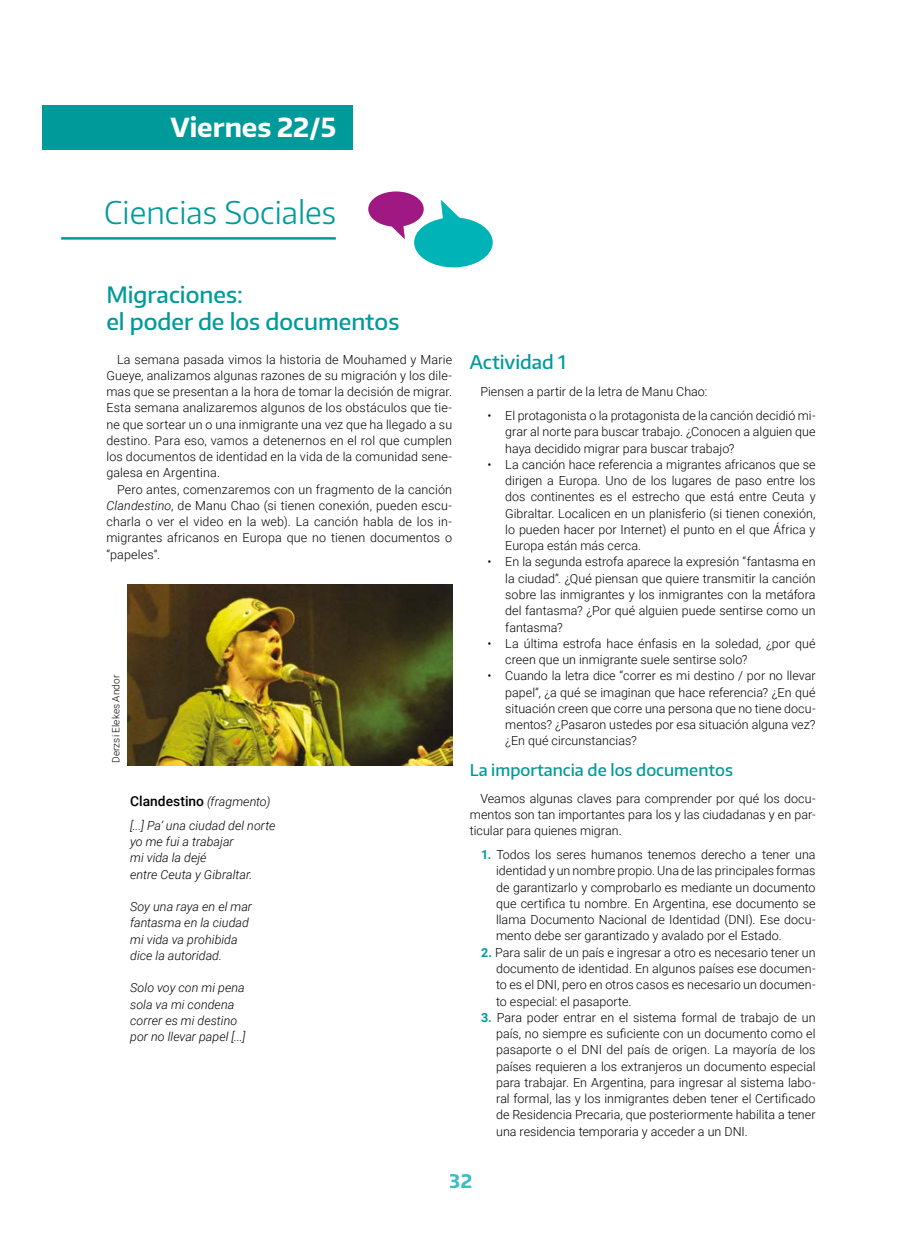
<style>
.page{position:relative;width:922px;height:1241px;background:#fff}
.page>*{position:absolute;margin:0;border:0;box-sizing:border-box;transform-origin:0 0}
.t1{font:300 31.25px "Encode Sans Normal";color:#009a9b}
.t2{font:700 26.25px "Encode Sans Normal";color:#fff}
.t3{font:500 22.5px/26.2px "Encode Sans Normal";color:#009a9b}
.t4{font:500 18.75px "Encode Sans Normal";color:#009a9b}
.t5{font:700 18.75px "Encode Sans Normal";color:#00abaf}
.t6{font:500 16.25px "Encode Sans Normal";color:#009a9b}
.t7{font:500 13.75px "Roboto";letter-spacing:.005em;color:#000}
.t8{font:300 12.5px/16.2px "Roboto";color:#000;text-align:justify}
.t9{font:italic 300 12.5px/16.2px "Roboto";color:#000}
.t10{font:300 10px "Roboto";letter-spacing:.015em;color:#000}
.s1{font-style:italic}
.s2{font-weight:300;font-style:italic;font-size:12.5px}
.s3{font-weight:700;color:#009a9b}
</style>
<div class="page">
<img style="left:127px;top:584px;width:325px;height:181px">
<svg style="left:368px;top:191px;width:124px;height:76px"></svg>
<hr style="left:61px;top:237px;width:275px;height:2px;background:#009a9b">
<div style="left:42px;top:106px;width:310px;height:44px;background:#009a9b"></div>
<h2 class="t2" style="left:170px;top:110px;width:167px">Viernes 22/5</h2>
<h1 class="t1" style="left:104px;top:191px;width:233px">Ciencias Sociales</h1>
<h3 class="t3" style="left:106px;top:281px;width:294px">Migraciones:<br>el poder de los documentos</h3>
<p class="t8" style="left:106px;top:350px;width:347px;text-indent:11px">La semana pasada vimos la historia de Mouhamed y Marie Gueye, analizamos algunas razones de su migración y los dile&shy;mas que se presentan a la hora de tomar la decisión de migrar.<br>Esta semana analizaremos algunos de los obstáculos que tie&shy;ne que sortear un o una inmigrante una vez que ha llegado a su destino. Para eso, vamos a detenernos en el rol que cumplen los documentos de identidad en la vida de la comunidad sene&shy;galesa en Argentina.</p>
<p class="t8" style="left:106px;top:480px;width:347px;text-indent:11px">Pero antes, comenzaremos con un fragmento de la canción <span class="s1">Clandestino</span>, de Manu Chao (si tienen conexión, pueden escu&shy;charla o ver el video en la web). La canción habla de los in&shy;migrantes africanos en Europa que no tienen documentos o “papeles”.</p>
<p class="t10" style="left:109px;top:763px;width:90px;rotate:-90deg">Derzsi Elekes Andor</p>
<p class="t7" style="left:130px;top:791px;width:142px">Clandestino <span class="s2">(fragmento)</span></p>
<p class="t9" style="left:130px;top:816px;width:147px">[...] Pa’ una ciudad del norte yo me fui a trabajar<br>mi vida la dejé<br>entre Ceuta y Gibraltar.</p>
<p class="t9" style="left:130px;top:897px;width:123px">Soy una raya en el mar fantasma en la ciudad mi vida va prohibida dice la autoridad.</p>
<p class="t9" style="left:130px;top:979px;width:117px">Solo voy con mi pena sola va mi condena correr es mi destino por no llevar papel [...]</p>
<h3 class="t4" style="left:469px;top:350px;width:98px">Actividad 1</h3>
<p class="t8" style="left:480px;top:383px;width:228px">Piensen a partir de la letra de Manu Chao:</p>
<p class="t8" style="left:505px;top:407px;width:312px;text-indent:-18px">• El protagonista o la protagonista de la canción decidió mi&shy;grar al norte para buscar trabajo. ¿Conocen a alguien que haya decidido migrar para buscar trabajo?</p>
<p class="t8" style="left:505px;top:456px;width:312px;text-indent:-18px">• La canción hace referencia a migrantes africanos que se dirigen a Europa. Uno de los lugares de paso entre los dos continentes es el estrecho que está entre Ceuta y Gibraltar. Localicen en un planisferio (si tienen conexión, lo pueden hacer por Internet) el punto en el que África y Europa están más cerca.</p>
<p class="t8" style="left:505px;top:553px;width:312px;text-indent:-18px">• En la segunda estrofa aparece la expresión “fantasma en la ciudad”. ¿Qué piensan que quiere transmitir la canción sobre las inmigrantes y los inmigrantes con la metáfora del fantasma? ¿Por qué alguien puede sentirse como un fantasma?</p>
<p class="t8" style="left:505px;top:634px;width:312px;text-indent:-18px">• La última estrofa hace énfasis en la soledad, ¿por qué creen que un inmigrante suele sentirse solo?</p>
<p class="t8" style="left:505px;top:667px;width:312px;text-indent:-18px">• Cuando la letra dice “correr es mi destino / por no llevar papel”, ¿a qué se imaginan que hace referencia? ¿En qué situación creen que corre una persona que no tiene docu&shy;mentos? ¿Pasaron ustedes por esa situación alguna vez? ¿En qué circunstancias?</p>
<h3 class="t6" style="left:469px;top:759px;width:264px">La importancia de los documentos</h3>
<p class="t8" style="left:469px;top:789px;width:347px;text-indent:11px">Veamos algunas claves para comprender por qué los docu&shy;mentos son tan importantes para los y las ciudadanas y en par&shy;ticular para quienes migran.</p>
<p class="t8" style="left:496px;top:846px;width:321px;text-indent:-15px"><span class="s3">1.</span> Todos los seres humanos tenemos derecho a tener una identidad y un nombre propio. Una de las principales formas de garantizarlo y comprobarlo es mediante un documento que certifica tu nombre. En Argentina, ese documento se llama Documento Nacional de Identidad (DNI). Ese docu&shy;mento debe ser garantizado y avalado por el Estado.</p>
<p class="t8" style="left:496px;top:943px;width:321px;text-indent:-15px"><span class="s3">2.</span> Para salir de un país e ingresar a otro es necesario tener un documento de identidad. En algunos países ese documen&shy;to es el DNI, pero en otros casos es necesario un documen&shy;to especial: el pasaporte.</p>
<p class="t8" style="left:496px;top:1008px;width:321px;text-indent:-15px"><span class="s3">3.</span> Para poder entrar en el sistema formal de trabajo de un país, no siempre es suficiente con un documento como el pasaporte o el DNI del país de origen. La mayoría de los países requieren a los extranjeros un documento especial para trabajar. En Argentina, para ingresar al sistema labo&shy;ral formal, las y los inmigrantes deben tener el Certificado de Residencia Precaria, que posteriormente habilita a tener una residencia temporaria y acceder a un DNI.</p>
<h3 class="t5" style="left:449px;top:1168px;width:24px">32</h3>
</div>
